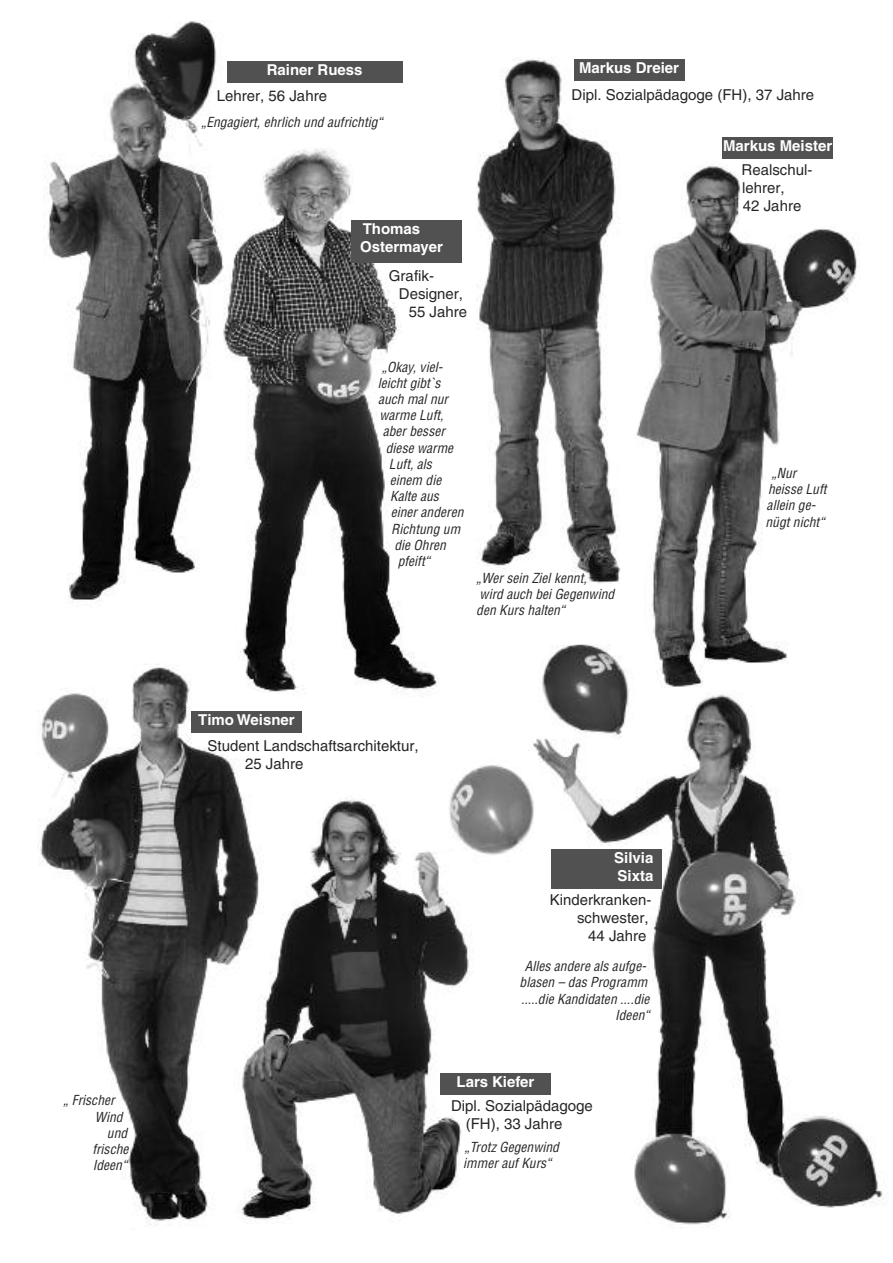
<style>
.page{position:relative;width:893px;height:1263px;background:#fff}
.page>*{position:absolute;margin:0;border:0;box-sizing:border-box;transform-origin:0 0}
.t1{font:15px/18px "Helvetica";color:#272627}
.t2{font:700 15px/18px "Helvetica";color:#fff}
.t3{font:italic condensed 13.5px/16.2px "Helvetica";letter-spacing:.005em;color:#272627}
</style>
<div class="page">
<div style="left:224px;top:61px;width:179px;height:21px;background:#525152"></div>
<img style="left:39px;top:664px;width:194px;height:562px">
<img style="left:44px;top:21px;width:183px;height:581px">
<img style="left:477px;top:59px;width:148px;height:524px">
<div style="left:574px;top:60px;width:110px;height:21px;background:#525152"></div>
<img style="left:636px;top:164px;width:221px;height:480px">
<div style="left:722px;top:137px;width:111px;height:21px;background:#525152"></div>
<img style="left:528px;top:644px;width:355px;height:584px">
<div style="left:551px;top:849px;width:111px;height:40px;background:#525152"></div>
<svg style="left:218px;top:146px;width:15px;height:556px"></svg>
<img style="left:223px;top:146px;width:227px;height:554px">
<img style="left:233px;top:756px;width:313px;height:472px">
<div style="left:352px;top:221px;width:110px;height:42px;background:#525152"></div>
<div style="left:191px;top:711px;width:111px;height:22px;background:#525152"></div>
<div style="left:440px;top:1073px;width:111px;height:21px;background:#525152"></div>
<p class="t3" style="left:63px;top:1092px;width:53px">„ Frischer</p>
<p class="t3" style="left:95px;top:1109px;width:29px">Wind</p>
<p class="t3" style="left:107px;top:1125px;width:22px">und</p>
<p class="t3" style="left:92px;top:1141px;width:38px">frische</p>
<p class="t3" style="left:93px;top:1157px;width:36px">Ideen“</p>
<p class="t2" style="left:267px;top:62px;width:97px">Rainer Ruess</p>
<p class="t1" style="left:217px;top:87px;width:112px">Lehrer, 56 Jahre</p>
<p class="t3" style="left:201px;top:114px;width:183px">„Engagiert, ehrlich und aufrichtig“</p>
<p class="t2" style="left:360px;top:222px;width:84px">Thomas<br>Ostermayer</p>
<p class="t1" style="left:389px;top:267px;width:46px">Grafik-</p>
<p class="t1" style="left:399px;top:285px;width:66px">Designer,</p>
<p class="t1" style="left:409px;top:303px;width:60px">55 Jahre</p>
<p class="t2" style="left:579px;top:60px;width:101px">Markus Dreier</p>
<p class="t1" style="left:572px;top:86px;width:244px">Dipl. Sozialpädagoge (FH), 37 Jahre</p>
<p class="t2" style="left:723px;top:138px;width:111px">Markus Meister</p>
<p class="t1" style="left:742px;top:161px;width:72px">Realschul&shy;lehrer,<br>42 Jahre</p>
<p class="t3" style="left:382px;top:359px;width:62px">„Okay, viel-</p>
<p class="t3" style="left:378px;top:375px;width:64px">leicht gibt`s</p>
<p class="t3" style="left:378px;top:391px;width:72px">auch mal nur</p>
<p class="t3" style="left:380px;top:407px;width:66px">warme Luft,</p>
<p class="t3" style="left:383px;top:424px;width:64px">aber besser</p>
<p class="t3" style="left:386px;top:440px;width:69px">diese warme</p>
<p class="t3" style="left:389px;top:456px;width:44px">Luft, als</p>
<p class="t3" style="left:390px;top:472px;width:53px">einem die</p>
<p class="t3" style="left:390px;top:488px;width:50px">Kalte aus</p>
<p class="t3" style="left:391px;top:505px;width:74px">einer anderen</p>
<p class="t3" style="left:391px;top:521px;width:70px">Richtung um</p>
<p class="t3" style="left:394px;top:537px;width:53px">die Ohren</p>
<p class="t3" style="left:398px;top:553px;width:34px">pfeift“</p>
<p class="t3" style="left:476px;top:570px;width:139px">„Wer sein Ziel kennt,<br>wird auch bei Gegenwind den Kurs halten“</p>
<p class="t3" style="left:765px;top:465px;width:63px;text-indent:6px">„Nur heisse Luft allein ge&shy;nügt nicht“</p>
<p class="t2" style="left:198px;top:712px;width:98px">Timo Weisner</p>
<p class="t1" style="left:245px;top:737px;width:175px;text-indent:-38px">Student Landschaftsarchitektur,<br>25 Jahre</p>
<p class="t2" style="left:614px;top:850px;width:41px">Silvia<br>Sixta</p>
<p class="t1" style="left:550px;top:891px;width:103px">Kinderkranken-</p>
<p class="t1" style="left:577px;top:909px;width:73px">schwester,</p>
<p class="t1" style="left:588px;top:927px;width:60px">44 Jahre</p>
<p class="t3" style="left:520px;top:958px;width:132px;text-align:right">Alles andere als aufge&shy;blasen – das Programm .....die Kandidaten ....die<br>Ideen“</p>
<p class="t2" style="left:457px;top:1074px;width:79px">Lars Kiefer</p>
<p class="t1" style="left:466px;top:1096px;width:129px;text-indent:-15px">Dipl. Sozialpädagoge (FH), 33 Jahre</p>
<p class="t3" style="left:463px;top:1139px;width:97px">„Trotz Gegenwind immer auf Kurs“</p>
</div>
